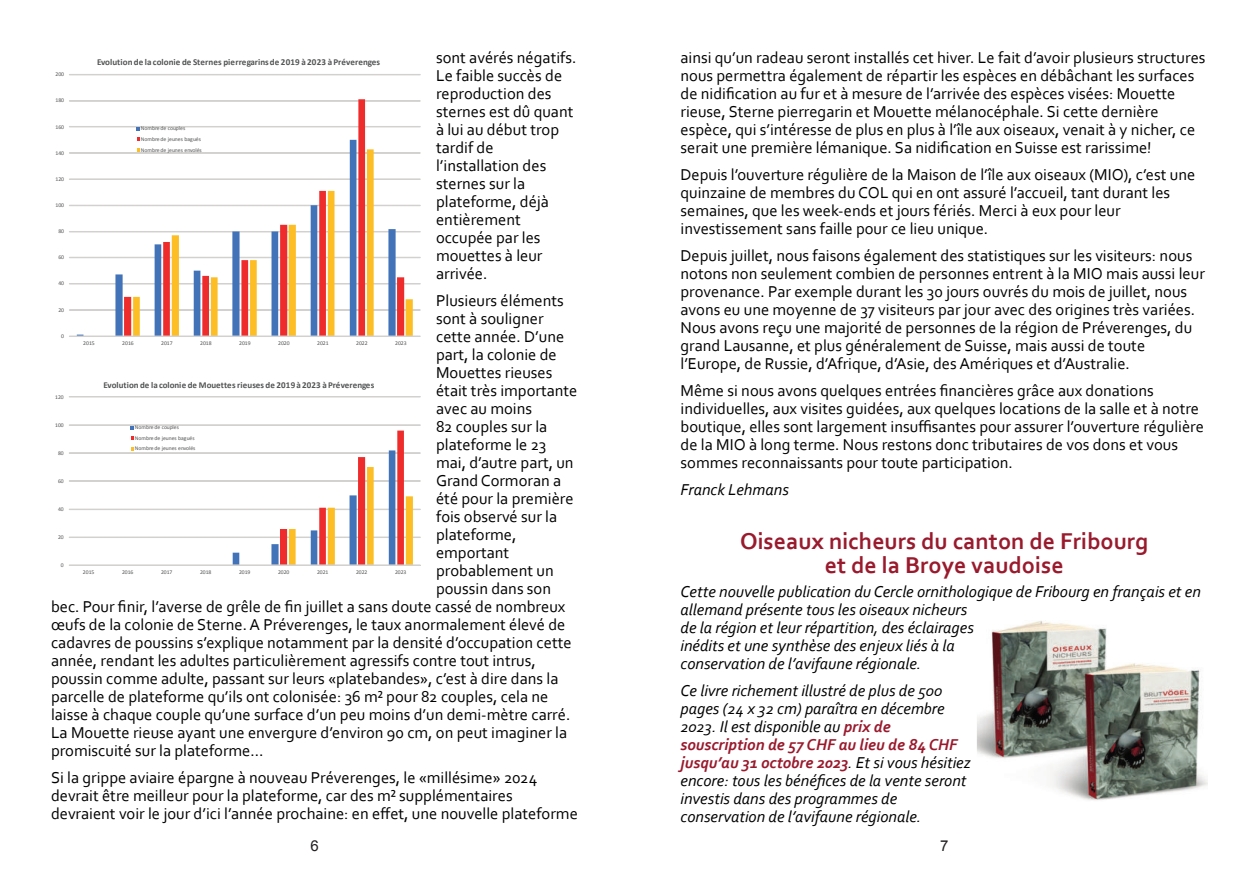
<style>
.page{position:relative;width:1259px;height:893px;background:#fff}
.page>*{position:absolute;margin:0;border:0;box-sizing:border-box;transform-origin:0 0}
.t1{font:700 24px/24px "Corbel";color:#991a2d;text-align:center}
.t2{font:16.5px/18px "Corbel";color:#000001}
.t3{font:italic 16.5px/18px "Corbel";color:#000001}
.t4{font:15px "Arial";color:#231f20}
.t5{font:700 9px "Calibri";letter-spacing:.01em;color:#525354}
.t6{font:5.7px "Calibri";letter-spacing:-.005em;color:#525354}
.t7{font:5.7px/10.6px "Calibri";letter-spacing:-.025em;color:#525354}
.s1{font-size:15px;color:#fff}
.s2{font-weight:700;color:#991a2d}
</style>
<div class="page">
<svg style="left:977px;top:620px;width:231px;height:181px"></svg>
<hr style="left:69px;top:481px;width:351px;height:1px;background:#d2d1cf">
<div style="left:69px;top:537px;width:351px;height:1px;border:1px solid #d2d1cf"></div>
<div style="left:69px;top:509px;width:351px;height:1px;border:1px solid #d2d1cf"></div>
<div style="left:69px;top:480px;width:351px;height:1px;border:1px solid #d2d1cf"></div>
<div style="left:69px;top:453px;width:351px;height:1px;border:1px solid #d2d1cf"></div>
<div style="left:69px;top:425px;width:351px;height:1px;border:1px solid #d2d1cf"></div>
<div style="left:69px;top:396px;width:351px;height:1px;border:1px solid #d2d1cf"></div>
<svg style="left:233px;top:431px;width:180px;height:134px"></svg>
<div style="left:69px;top:565px;width:351px;height:1px;border:1px solid #d2d1cf"></div>
<svg style="left:130px;top:426px;width:4px;height:3px"></svg>
<svg style="left:131px;top:436px;width:69px;height:18px"></svg>
<hr style="left:69px;top:284px;width:351px;height:1px;background:#d2d1cf">
<hr style="left:69px;top:153px;width:351px;height:1px;background:#d2d1cf">
<hr style="left:69px;top:101px;width:351px;height:1px;background:#d2d1cf">
<div style="left:69px;top:310px;width:351px;height:1px;border:1px solid #d2d1cf"></div>
<div style="left:69px;top:283px;width:351px;height:1px;border:1px solid #d2d1cf"></div>
<div style="left:69px;top:257px;width:351px;height:1px;border:1px solid #d2d1cf"></div>
<div style="left:69px;top:231px;width:351px;height:1px;border:1px solid #d2d1cf"></div>
<div style="left:69px;top:205px;width:351px;height:1px;border:1px solid #d2d1cf"></div>
<div style="left:69px;top:179px;width:351px;height:1px;border:1px solid #d2d1cf"></div>
<div style="left:69px;top:152px;width:351px;height:1px;border:1px solid #d2d1cf"></div>
<div style="left:69px;top:126px;width:351px;height:1px;border:1px solid #d2d1cf"></div>
<div style="left:69px;top:100px;width:351px;height:1px;border:1px solid #d2d1cf"></div>
<div style="left:69px;top:74px;width:351px;height:1px;border:1px solid #d2d1cf"></div>
<svg style="left:77px;top:152px;width:47px;height:184px"></svg>
<svg style="left:124px;top:99px;width:280px;height:237px"></svg>
<svg style="left:133px;top:149px;width:280px;height:187px"></svg>
<div style="left:69px;top:336px;width:351px;height:1px;border:1px solid #d2d1cf"></div>
<svg style="left:136px;top:127px;width:4px;height:4px"></svg>
<svg style="left:137px;top:137px;width:69px;height:42px"></svg>
<p class="t2" style="left:436px;top:48px;width:142px">sont avérés négatifs.<br>Le faible succès de reproduction des sternes est dû quant à lui au début trop tardif de l’installation des sternes sur la plateforme, déjà entièrement occupée par les mouettes à leur arrivée.</p>
<p class="t2" style="left:436px;top:291px;width:129px">Plusieurs éléments</p>
<p class="t2" style="left:436px;top:309px;width:109px">sont à souligner</p>
<p class="t2" style="left:436px;top:327px;width:130px">cette année. D’une</p>
<p class="t2" style="left:436px;top:345px;width:122px">part, la colonie de</p>
<p class="t2" style="left:436px;top:363px;width:118px">Mouettes rieuses</p>
<p class="t2" style="left:436px;top:381px;width:143px">était très importante</p>
<p class="t2" style="left:436px;top:399px;width:98px">avec au moins</p>
<p class="t2" style="left:436px;top:417px;width:113px">82 couples sur la</p>
<p class="t2" style="left:436px;top:435px;width:112px">plateforme le 23</p>
<p class="t2" style="left:436px;top:453px;width:139px">mai, d’autre part, un</p>
<p class="t2" style="left:436px;top:471px;width:127px">Grand Cormoran a</p>
<p class="t2" style="left:436px;top:489px;width:139px">été pour la première</p>
<p class="t2" style="left:436px;top:507px;width:122px">fois observé sur la</p>
<p class="t2" style="left:436px;top:525px;width:82px">plateforme,</p>
<p class="t2" style="left:436px;top:543px;width:75px">emportant</p>
<p class="t2" style="left:436px;top:561px;width:119px">probablement un</p>
<p class="t2" style="left:436px;top:579px;width:117px">poussin dans son</p>
<p class="t2" style="left:51px;top:597px;width:516px">bec. Pour finir, l’averse de grêle de fin juillet a sans doute cassé de nombreux</p>
<p class="t2" style="left:51px;top:615px;width:516px">œufs de la colonie de Sterne. A Préverenges, le taux anormalement élevé de</p>
<p class="t2" style="left:51px;top:633px;width:522px">cadavres de poussins s’explique notamment par la densité d’occupation cette</p>
<p class="t2" style="left:51px;top:651px;width:486px">année, rendant les adultes particulièrement agressifs contre tout intrus,</p>
<p class="t2" style="left:51px;top:669px;width:509px">poussin comme adulte, passant sur leurs «platebandes», c’est à dire dans la</p>
<p class="t2" style="left:51px;top:687px;width:499px">parcelle de plateforme qu’ils ont colonisée: 36 m² pour 82 couples, cela ne</p>
<p class="t2" style="left:51px;top:705px;width:521px">laisse à chaque couple qu’une surface d’un peu moins d’un demi-mètre carré.</p>
<p class="t2" style="left:51px;top:723px;width:517px">La Mouette rieuse ayant une envergure d’environ 90 cm, on peut imaginer la</p>
<p class="t2" style="left:51px;top:741px;width:214px">promiscuité sur la plateforme…</p>
<p class="t2" style="left:51px;top:768px;width:528px">Si la grippe aviaire épargne à nouveau Préverenges, le «millésime» 2024 devrait être meilleur pour la plateforme, car des m² supplémentaires devraient voir le jour d’ici l’année prochaine: en effet, une nouvelle plateforme</p>
<p class="t5" style="left:97px;top:55px;width:284px">Evolution de la colonie de Sternes pierregarins de 2019 à 2023 à Préverenges</p>
<p class="t6" style="left:55px;top:70px;width:10px">200</p>
<p class="t6" style="left:55px;top:97px;width:10px">180</p>
<p class="t6" style="left:55px;top:123px;width:10px">160</p>
<p class="t7" style="left:141px;top:123px;width:63px">Nombre de couples<br>Nombre de jeunes bagués<br>Nombre de jeunes envolés</p>
<p class="t6" style="left:55px;top:149px;width:10px">140</p>
<p class="t6" style="left:55px;top:175px;width:10px">120</p>
<p class="t6" style="left:55px;top:201px;width:10px">100</p>
<p class="t6" style="left:58px;top:227px;width:7px">80</p>
<p class="t6" style="left:58px;top:253px;width:7px">60</p>
<p class="t6" style="left:58px;top:280px;width:7px">40</p>
<p class="t6" style="left:58px;top:306px;width:7px">20</p>
<p class="t6" style="left:61px;top:332px;width:4px">0</p>
<p class="t6" style="left:83px;top:339px;width:13px">2015</p>
<p class="t6" style="left:122px;top:339px;width:13px">2016</p>
<p class="t6" style="left:161px;top:339px;width:13px">2017</p>
<p class="t6" style="left:200px;top:339px;width:13px">2018</p>
<p class="t6" style="left:239px;top:339px;width:13px">2019</p>
<p class="t6" style="left:278px;top:339px;width:13px">2020</p>
<p class="t6" style="left:317px;top:339px;width:13px">2021</p>
<p class="t6" style="left:356px;top:339px;width:13px">2022</p>
<p class="t6" style="left:395px;top:339px;width:13px">2023</p>
<p class="t5" style="left:104px;top:379px;width:272px">Evolution de la colonie de Mouettes rieuses de 2019à 2023 à Préverenges</p>
<p class="t7" style="left:135px;top:422px;width:62px">Nombre de couples<br>Nombre de jeunes bagués<br>Nombre de jeunes envolés</p>
<p class="t6" style="left:55px;top:393px;width:10px">120</p>
<p class="t6" style="left:55px;top:421px;width:10px">100</p>
<p class="t6" style="left:58px;top:449px;width:7px">80</p>
<p class="t6" style="left:58px;top:477px;width:7px">60</p>
<p class="t6" style="left:58px;top:505px;width:7px">40</p>
<p class="t6" style="left:58px;top:533px;width:7px">20</p>
<p class="t6" style="left:61px;top:561px;width:4px">0</p>
<p class="t6" style="left:83px;top:569px;width:13px">2015</p>
<p class="t6" style="left:122px;top:569px;width:13px">2016</p>
<p class="t6" style="left:161px;top:569px;width:13px">2017</p>
<p class="t6" style="left:200px;top:569px;width:13px">2018</p>
<p class="t6" style="left:239px;top:569px;width:13px">2019</p>
<p class="t6" style="left:278px;top:569px;width:13px">2020</p>
<p class="t6" style="left:317px;top:569px;width:13px">2021</p>
<p class="t6" style="left:356px;top:569px;width:13px">2022</p>
<p class="t6" style="left:395px;top:569px;width:13px">2023</p>
<p class="t2" style="left:680px;top:48px;width:526px">ainsi qu’un radeau seront installés cet hiver. Le fait d’avoir plusieurs structures nous permettra également de répartir les espèces en débâchant les surfaces de nidification au fur et à mesure de l’arrivée des espèces visées: Mouette rieuse, Sterne pierregarin et Mouette mélanocéphale. Si cette dernière espèce, qui s’intéresse de plus en plus à l’île aux oiseaux, venait à y nicher, ce serait une première lémanique. Sa nidification en Suisse est rarissime!</p>
<p class="t2" style="left:680px;top:165px;width:516px">Depuis l’ouverture régulière de la Maison de l’île aux oiseaux (MIO), c’est une quinzaine de membres du COL qui en ont assuré l’accueil, tant durant les semaines, que les week-ends et jours fériés. Merci à eux pour leur investissement sans faille pour ce lieu unique.</p>
<p class="t2" style="left:680px;top:246px;width:526px">Depuis juillet, nous faisons également des statistiques sur les visiteurs: nous notons non seulement combien de personnes entrent à la MIO mais aussi leur provenance. Par exemple durant les 30 jours ouvrés du mois de juillet, nous avons eu une moyenne de 37 visiteurs par jour avec des origines très variées.<br>Nous avons reçu une majorité de personnes de la région de Préverenges, du grand Lausanne, et plus généralement de Suisse, mais aussi de toute l’Europe, de Russie, d’Afrique, d’Asie, des Amériques et d’Australie.</p>
<p class="t2" style="left:680px;top:381px;width:525px">Même si nous avons quelques entrées financières grâce aux donations individuelles, aux visites guidées, aux quelques locations de la salle et à notre boutique, elles sont largement insuffisantes pour assurer l’ouverture régulière de la MIO à long terme. Nous restons donc tributaires de vos dons et vous sommes reconnaissants pour toute participation.</p>
<p class="t3" style="left:680px;top:480px;width:117px">Franck Lehmans<span class="s1">v</span></p>
<h1 class="t1" style="left:740px;top:528px;width:410px">Oiseaux nicheurs du canton de Fribourg et de la Broye vaudoise</h1>
<p class="t3" style="left:680px;top:582px;width:522px">Cette nouvelle publication du Cercle ornithologique de Fribourg en français et en allemand présente tous les oiseaux nicheurs<br>de la région et leur répartition, des éclairages<br>inédits et une synthèse des enjeux liés à la<br>conservation de l’avifaune régionale.</p>
<p class="t3" style="left:680px;top:681px;width:292px">Ce livre richement illustré de plus de 500 pages (24 x 32 cm) paraîtra en décembre 2023. Il est disponible au <span class="s2">prix de souscription de 57 CHF au lieu de 84 CHF jusqu’au 31 octobre 2023</span>. Et si vous hésitiez encore: tous les bénéfices de la vente seront investis dans des programmes de conservation de l’avifaune régionale.</p>
<p class="t4" style="left:310px;top:835px;width:10px">6</p>
<p class="t4" style="left:940px;top:835px;width:10px">7</p>
</div>
